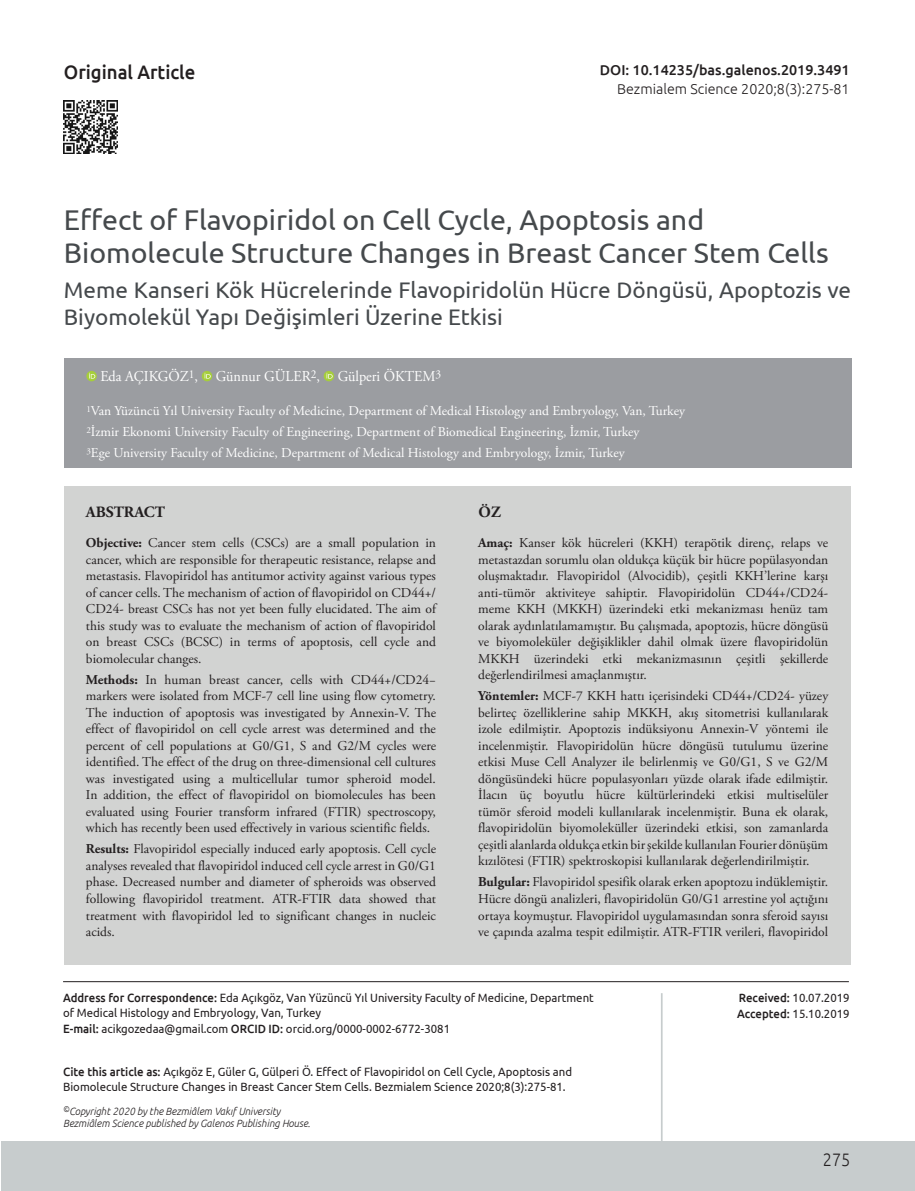
<style>
.page{position:relative;width:915px;height:1191px;background:#fff}
.page>*{position:absolute;margin:0;border:0;box-sizing:border-box;transform-origin:0 0}
.BASLIK{font:28.5px/33px "Ubuntu";color:#45494c}
._2__BASLIK{font:22.5px/27px "Ubuntu";color:#45494c}
.t1{font:500 19.5px "Ubuntu";color:#231f20;scale:.95 1}
.t2{font:300 18px "Ubuntu";color:#231f20;scale:.9 1}
.OZET{font:700 15.75px "Adobe Garamond Pro";color:#231f20}
.YAZARLAR{font:15px "Adobe Garamond Pro";color:#fff;scale:.95 1}
.t3{font:500 14.25px "Ubuntu";color:#231f20}
.t4{font:300 14.25px "Ubuntu";color:#231f20}
.OZET-2{font:13.5px/16.5px "Adobe Garamond Pro";color:#231f20;text-align:justify}
.KURUM{font:13.5px "Adobe Garamond Pro";color:#fff}
.t5{font:12px/15px "Ubuntu";color:#231f20;scale:.95 1}
.t6{font:italic 300 10.5px/12px "Ubuntu";color:#231f20;scale:.95 1}
.s1{font-weight:700}
.s2{font-weight:500}
</style>
<div class="page">
<div style="left:1px;top:1141px;width:913px;height:50px;background:#c7cccd"></div>
<hr style="left:63px;top:981px;width:785px;height:1px;background:#231f20">
<hr style="left:660px;top:993px;width:2px;height:148px;background:#c7cccd">
<img style="left:64px;top:100px;width:53px;height:54px">
<div style="left:64px;top:359px;width:786px;height:109px;background:#9b9da1"></div>
<div style="left:64px;top:486px;width:786px;height:479px;background:#d2d3d2"></div>
<svg style="left:86px;top:371px;width:11px;height:10px"></svg>
<svg style="left:89px;top:373px;width:6px;height:5px"></svg>
<svg style="left:202px;top:371px;width:10px;height:10px"></svg>
<svg style="left:204px;top:373px;width:7px;height:5px"></svg>
<svg style="left:323px;top:371px;width:11px;height:10px"></svg>
<svg style="left:326px;top:373px;width:6px;height:5px"></svg>
<h3 class="t1" style="left:64px;top:60px;width:140px">Original Article</h3>
<p class="t3" style="left:599px;top:61px;width:251px">DOI: 10.14235/bas.galenos.2019.3491</p>
<p class="t4" style="left:617px;top:80px;width:234px">Bezmialem Science 2020;8(3):275-81</p>
<p class="BASLIK" style="left:64px;top:202px;width:766px">Effect of Flavopiridol on Cell Cycle, Apoptosis and<br>Biomolecule Structure Changes in Breast Cancer Stem Cells</p>
<p class="_2__BASLIK" style="left:64px;top:276px;width:788px">Meme Kanseri Kök Hücrelerinde Flavopiridolün Hücre Döngüsü, Apoptozis ve<br>Biyomolekül Yapı Değişimleri Üzerine Etkisi</p>
<p class="YAZARLAR" style="left:100px;top:367px;width:360px">Eda AÇIKGÖZ<sup>1</sup>, Günnur GÜLER<sup>2</sup>, Gülperi ÖKTEM<sup>3</sup></p>
<p class="KURUM" style="left:86px;top:403px;width:600px"><sup>1</sup>Van Yüzüncü Yıl University Faculty of Medicine, Department of Medical Histology and Embryology, Van, Turkey</p>
<p class="KURUM" style="left:86px;top:424px;width:554px"><sup>2</sup>İzmir Ekonomi University Faculty of Engineering, Department of Biomedical Engineering, İzmir, Turkey</p>
<p class="KURUM" style="left:86px;top:445px;width:539px"><sup>3</sup>Ege University Faculty of Medicine, Department of Medical Histology and Embryology, İzmir, Turkey</p>
<p class="OZET" style="left:86px;top:503px;width:80px">ABSTRACT</p>
<p class="OZET" style="left:478px;top:503px;width:24px">ÖZ</p>
<p class="OZET-2" style="left:478px;top:535px;width:351px"><span class="s1">Amaç:</span> Kanser kök hücreleri (KKH) terapötik direnç, relaps ve metastazdan sorumlu olan oldukça küçük bir hücre popülasyondan oluşmaktadır. Flavopiridol (Alvocidib), çeşitli KKH’lerine karşı anti-tümör aktiviteye sahiptir. Flavopiridolün CD44+/CD24- meme KKH (MKKH) üzerindeki etki mekanizması henüz tam olarak aydınlatılamamıştır. Bu çalışmada, apoptozis, hücre döngüsü ve biyomoleküler değişiklikler dahil olmak üzere flavopiridolün MKKH üzerindeki etki mekanizmasının çeşitli şekillerde değerlendirilmesi amaçlanmıştır.</p>
<p class="OZET-2" style="left:478px;top:688px;width:351px"><span class="s1">Yöntemler:</span> MCF-7 KKH hattı içerisindeki CD44+/CD24- yüzey belirteç özelliklerine sahip MKKH, akış sitometrisi kullanılarak izole edilmiştir. Apoptozis indüksiyonu Annexin-V yöntemi ile incelenmiştir. Flavopiridolün hücre döngüsü tutulumu üzerine etkisi Muse Cell Analyzer ile belirlenmiş ve G0/G1, S ve G2/M döngüsündeki hücre populasyonları yüzde olarak ifade edilmiştir.<br>İlacın üç boyutlu hücre kültürlerindeki etkisi multiselüler tümör sferoid modeli kullanılarak incelenmiştir. Buna ek olarak, flavopiridolün biyomoleküller üzerindeki etkisi, son zamanlarda çeşitli alanlarda oldukça etkin bir şekilde kullanılan Fourier dönüşüm kızılötesi (FTIR) spektroskopisi kullanılarak değerlendirilmiştir.</p>
<p class="OZET-2" style="left:478px;top:874px;width:351px"><span class="s1">Bulgular:</span> Flavopiridol spesifik olarak erken apoptozu indüklemiştir.<br>Hücre döngü analizleri, flavopiridolün G0/G1 arrestine yol açtığını ortaya koymuştur. Flavopiridol uygulamasından sonra sferoid sayısı ve çapında azalma tespit edilmiştir. ATR-FTIR verileri, flavopiridol</p>
<p class="OZET-2" style="left:86px;top:535px;width:351px"><span class="s1">Objective:</span> Cancer stem cells (CSCs) are a small population in cancer, which are responsible for therapeutic resistance, relapse and metastasis. Flavopiridol has antitumor activity against various types of cancer cells. The mechanism of action of flavopiridol on CD44+/ CD24- breast CSCs has not yet been fully elucidated. The aim of this study was to evaluate the mechanism of action of flavopiridol on breast CSCs (BCSC) in terms of apoptosis, cell cycle and biomolecular changes.</p>
<p class="OZET-2" style="left:86px;top:671px;width:351px"><span class="s1">Methods:</span> In human breast cancer, cells with CD44+/CD24− markers were isolated from MCF-7 cell line using flow cytometry.<br>The induction of apoptosis was investigated by Annexin-V. The effect of flavopiridol on cell cycle arrest was determined and the percent of cell populations at G0/G1, S and G2/M cycles were identified. The effect of the drug on three-dimensional cell cultures was investigated using a multicellular tumor spheroid model.<br>In addition, the effect of flavopiridol on biomolecules has been evaluated using Fourier transform infrared (FTIR) spectroscopy, which has recently been used effectively in various scientific fields.</p>
<p class="OZET-2" style="left:86px;top:841px;width:351px"><span class="s1">Results:</span> Flavopiridol especially induced early apoptosis. Cell cycle analyses revealed that flavopiridol induced cell cycle arrest in G0/G1 phase. Decreased number and diameter of spheroids was observed following flavopiridol treatment. ATR-FTIR data showed that treatment with flavopiridol led to significant changes in nucleic acids.</p>
<p class="t5" style="left:63px;top:990px;width:560px"><span class="s2">Address for Correspondence:</span> Eda Açıkgöz, Van Yüzüncü Yıl University Faculty of Medicine, Department of Medical Histology and Embryology, Van, Turkey</p>
<p class="t5" style="left:63px;top:1021px;width:409px"><span class="s2">E-mail:</span> acikgozedaa@gmail.com <span class="s2">ORCID ID:</span> orcid.org/0000-0002-6772-3081</p>
<p class="t5" style="left:63px;top:1064px;width:537px"><span class="s2">Cite this article as:</span> Açıkgöz E, Güler G, Gülperi Ö. Effect of Flavopiridol on Cell Cycle, Apoptosis and<br>Biomolecule Structure Changes in Breast Cancer Stem Cells. Bezmialem Science 2020;8(3):275-81.</p>
<p class="t6" style="left:63px;top:1105px;width:262px"><sup>©</sup>Copyright 2020 by the Bezmiâlem Vakıf University<br>Bezmiâlem Science published by Galenos Publishing House.</p>
<p class="t5" style="left:738px;top:990px;width:118px"><span class="s2">Received:</span> 10.07.2019</p>
<p class="t5" style="left:737px;top:1006px;width:120px"><span class="s2">Accepted:</span> 15.10.2019</p>
<h3 class="t2" style="left:822px;top:1148px;width:32px">275</h3>
</div>
